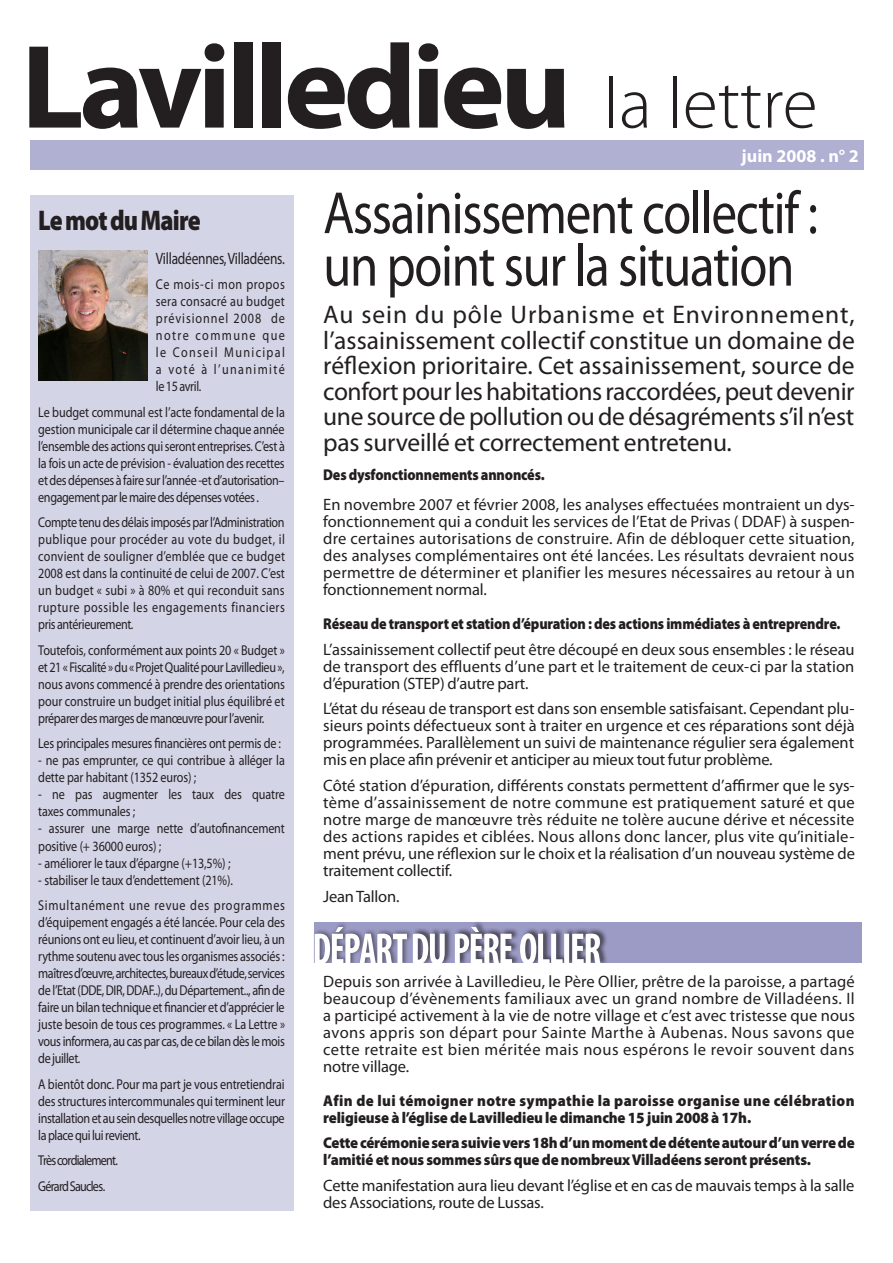
<style>
.page{position:relative;width:893px;height:1263px;background:#fff}
.page>*{position:absolute;margin:0;border:0;box-sizing:border-box;transform-origin:0 0}
.t1{font:700 120px "Myriad Pro";letter-spacing:-.04em;color:#231f20}
.t2{font:300 72px "Myriad Pro";color:#231f20}
.titreart{font:60px/52.5px "Myriad Pro";letter-spacing:-.025em;color:#231f20;scale:.85 1}
.mdm{font:900 28.5px "Myriad Pro";letter-spacing:-.035em;color:#231f20;scale:.84 1}
.chapeau{font:25.5px/25.5px "Myriad Pro";letter-spacing:-.01em;color:#231f20;text-align:justify}
.t3{font:700 18px "Myriad Pro";color:#fff}
.txtpp{font:16.5px/17px "Myriad Pro";letter-spacing:-.01em;color:#231f20;text-align:justify}
.villadeen{font:16.5px "Myriad Pro";letter-spacing:-.015em;color:#231f20;scale:.81 1}
.soustitre{font:900 15.6px/17px "Myriad Pro";letter-spacing:-.01em;color:#231f20;scale:.95 1}
.soustitre-2{font:900 15.6px/17px "Myriad Pro";letter-spacing:.015em;color:#231f20;scale:.95 1}
.soustitre-3{font:900 15.6px "Myriad Pro";letter-spacing:-.01em;color:#231f20;scale:.89 1}
.chapeau-2{font:900 15.6px "Myriad Pro";letter-spacing:-.01em;color:#231f20;scale:.89 1}
.txtmdm{font:14.25px/17px "Myriad Pro";letter-spacing:-.03em;color:#231f20;text-align:justify;scale:.85 1}
.listemdm{font:14.25px/17px "Myriad Pro";letter-spacing:-.01em;color:#231f20;scale:.85 1}
.txtmdm-2{font:14.25px "Myriad Pro";letter-spacing:-.06em;color:#231f20;scale:.85 1}
</style>
<div class="page">
<div style="left:30px;top:140px;width:833px;height:30px;background:#afb0d2"></div>
<div style="left:315px;top:923px;width:547px;height:41px;background:#9b9bc6"></div>
<div style="left:312px;top:921px;width:115px;height:53px;background:#231f20;opacity:.59"></div>
<svg style="left:315px;top:927px;width:92px;height:36px"></svg>
<div style="left:412px;top:920px;width:204px;height:53px;background:#231f20;opacity:.75"></div>
<svg style="left:413px;top:927px;width:188px;height:36px"></svg>
<div style="left:30px;top:196px;width:263px;height:1015px;background:#d4d4e7"></div>
<div style="left:315px;top:963px;width:548px;height:257px;background:#fff"></div>
<img style="left:38px;top:251px;width:109px;height:130px">
<p class="t1" style="left:21px;top:9px;width:552px">Lavilledieu</p>
<p class="t2" style="left:604px;top:64px;width:215px">la lettre</p>
<p class="t3" style="left:742px;top:144px;width:119px">juin 2008 . n° 2</p>
<p class="mdm" style="left:38px;top:204px;width:195px">Le mot du Maire</p>
<p class="villadeen" style="left:156px;top:248px;width:161px">Villadéennes, Villadéens.</p>
<p class="txtmdm" style="left:156px;top:276px;width:153px">Ce mois-ci mon propos sera consacré au budget prévisionnel 2008 de notre commune que le Conseil Municipal a voté à l’unanimité le 15 avril.</p>
<p class="txtmdm" style="left:38px;top:403px;width:292px">Le budget communal est l’acte fondamental de la gestion municipale car il détermine chaque année l’ensemble des actions qui seront entreprises. C’est à la fois un acte de prévision - évaluation des recettes et des dépenses à faire sur l’année -et d’autorisation– engagement par le maire des dépenses votées .</p>
<p class="txtmdm" style="left:38px;top:514px;width:292px">Compte tenu des délais imposés par l’Administration publique pour procéder au vote du budget, il convient de souligner d’emblée que ce budget 2008 est dans la continuité de celui de 2007. C’est un budget « subi » à 80% et qui reconduit sans rupture possible les engagements financiers pris antérieurement.</p>
<p class="txtmdm" style="left:38px;top:641px;width:292px">Toutefois, conformément aux points 20 « Budget » et 21 « Fiscalité » du « Projet Qualité pour Lavilledieu », nous avons commencé à prendre des orientations pour construire un budget initial plus équilibré et préparer des marges de manœuvre pour l’avenir.</p>
<p class="listemdm" style="left:38px;top:735px;width:287px">Les principales mesures financières ont permis de :</p>
<p class="listemdm" style="left:38px;top:752px;width:292px">- ne pas emprunter, ce qui contribue à alléger la dette par habitant (1352 euros) ;</p>
<p class="listemdm" style="left:38px;top:786px;width:292px">- ne pas augmenter les taux des quatre taxes communales ;</p>
<p class="listemdm" style="left:38px;top:820px;width:292px">- assurer une marge nette d’autofinancement positive (+ 36000 euros) ;</p>
<p class="listemdm" style="left:38px;top:854px;width:228px">- améliorer le taux d’épargne (+13,5%) ;</p>
<p class="listemdm" style="left:38px;top:871px;width:231px">- stabiliser le taux d’endettement (21%).</p>
<p class="txtmdm" style="left:38px;top:896px;width:292px">Simultanément une revue des programmes d’équipement engagés a été lancée. Pour cela des réunions ont eu lieu, et continuent d’avoir lieu, à un rythme soutenu avec tous les organismes associés : maîtres d’œuvre, architectes, bureaux d’étude, services de l’Etat (DDE, DIR, DDAF..), du Département.., afin de faire un bilan technique et financier et d’apprécier le juste besoin de tous ces programmes. « La Lettre » vous informera, au cas par cas, de ce bilan dès le mois de juillet.</p>
<p class="txtmdm" style="left:38px;top:1075px;width:292px">A bientôt donc. Pour ma part je vous entretiendrai des structures intercommunales qui terminent leur installation et au sein desquelles notre village occupe la place qui lui revient.</p>
<p class="txtmdm-2" style="left:38px;top:1151px;width:95px">Très cordialement.</p>
<p class="txtmdm-2" style="left:38px;top:1177px;width:80px">Gérard Saucles.</p>
<p class="titreart" style="left:323px;top:186px;width:584px">Assainissement collectif : un point sur la situation</p>
<p class="chapeau" style="left:323px;top:301px;width:533px">Au sein du pôle Urbanisme et Environnement, l’assainissement collectif constitue un domaine de réflexion prioritaire. Cet assainissement, source de confort pour les habitations raccordées, peut devenir une source de pollution ou de désagréments s’il n’est pas surveillé et correctement entretenu.</p>
<p class="chapeau-2" style="left:323px;top:466px;width:250px">Des dysfonctionnements annoncés.</p>
<p class="txtpp" style="left:323px;top:496px;width:533px">En novembre 2007 et février 2008, les analyses effectuées montraient un dys&shy;fonctionnement qui a conduit les services de l’Etat de Privas ( DDAF) à suspen&shy;dre certaines autorisations de construire. Afin de débloquer cette situation, des analyses complémentaires ont été lancées. Les résultats devraient nous permettre de déterminer et planifier les mesures nécessaires au retour à un fonctionnement normal.</p>
<p class="soustitre-3" style="left:323px;top:615px;width:583px">Réseau de transport et station d’épuration : des actions immédiates à entreprendre.</p>
<p class="txtpp" style="left:323px;top:641px;width:533px">L’assainissement collectif peut être découpé en deux sous ensembles : le réseau de transport des effluents d’une part et le traitement de ceux-ci par la station d’épuration (STEP) d’autre part.</p>
<p class="txtpp" style="left:323px;top:700px;width:533px">L’état du réseau de transport est dans son ensemble satisfaisant. Cependant plu&shy;sieurs points défectueux sont à traiter en urgence et ces réparations sont déjà programmées. Parallèlement un suivi de maintenance régulier sera également mis en place afin prévenir et anticiper au mieux tout futur problème.</p>
<p class="txtpp" style="left:323px;top:777px;width:533px">Côté station d’épuration, différents constats permettent d’affirmer que le sys&shy;tème d’assainissement de notre commune est pratiquement saturé et que notre marge de manœuvre très réduite ne tolère aucune dérive et nécessite des actions rapides et ciblées. Nous allons donc lancer, plus vite qu’initiale&shy;ment prévu, une réflexion sur le choix et la réalisation d’un nouveau système de traitement collectif.</p>
<p class="txtpp" style="left:323px;top:887px;width:78px">Jean Tallon.</p>
<p class="txtpp" style="left:323px;top:972px;width:533px">Depuis son arrivée à Lavilledieu, le Père Ollier, prêtre de la paroisse, a partagé beaucoup d’évènements familiaux avec un grand nombre de Villadéens. Il a participé activement à la vie de notre village et c’est avec tristesse que nous avons appris son départ pour Sainte Marthe à Aubenas. Nous savons que cette retraite est bien méritée mais nous espérons le revoir souvent dans notre village.</p>
<p class="soustitre-2" style="left:323px;top:1092px;width:561px">Afin de lui témoigner notre sympathie la paroisse organise une célébration religieuse à l’église de Lavilledieu le dimanche 15 juin 2008 à 17h.</p>
<p class="soustitre" style="left:323px;top:1134px;width:561px">Cette cérémonie sera suivie vers 18h d’un moment de détente autour d’un verre de l’amitié et nous sommes sûrs que de nombreux Villadéens seront présents.</p>
<p class="txtpp" style="left:323px;top:1176px;width:533px">Cette manifestation aura lieu devant l’église et en cas de mauvais temps à la salle des Associations, route de Lussas.</p>
</div>
